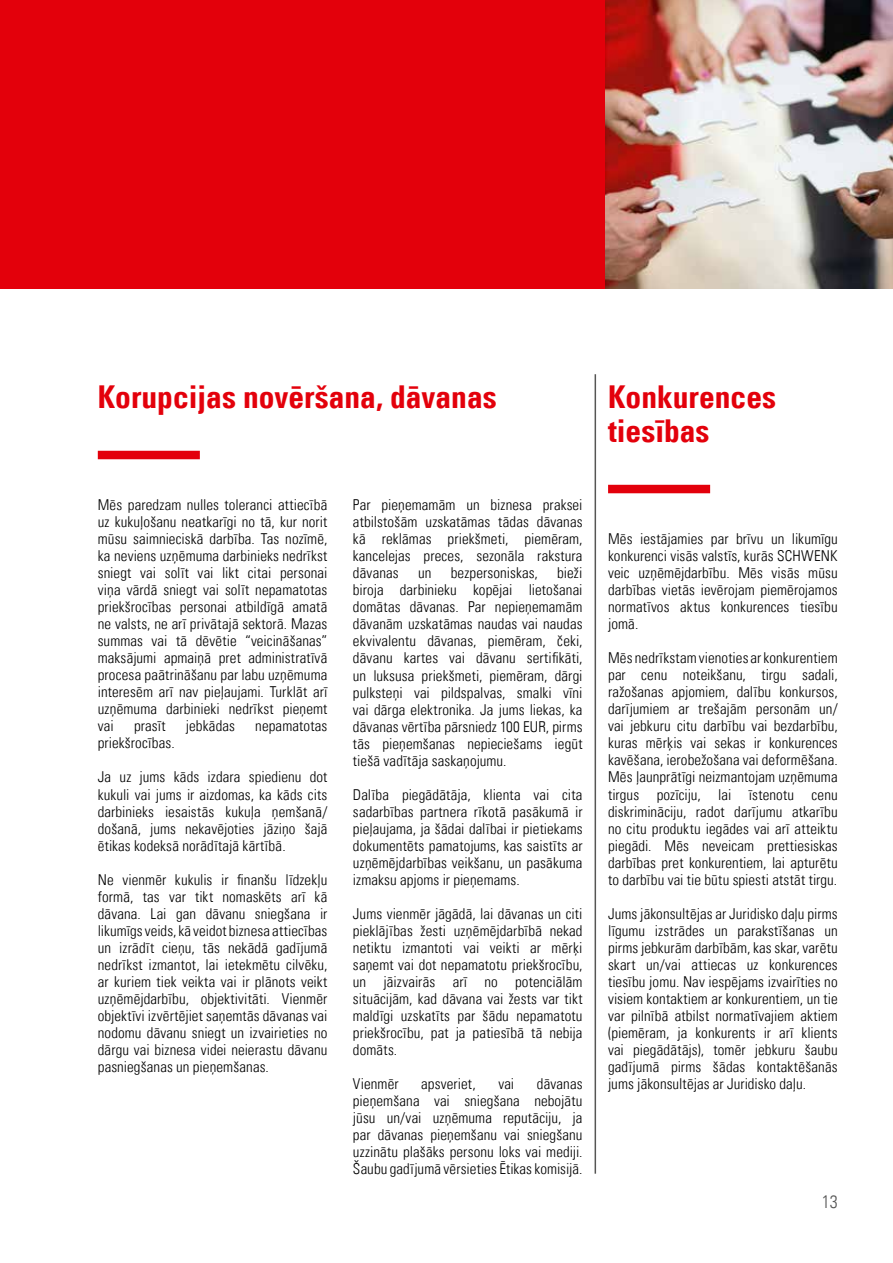
<style>
.page{position:relative;width:893px;height:1263px;background:#fff}
.page>*{position:absolute;margin:0;border:0;box-sizing:border-box;transform-origin:0 0}
.t1{font:31.5px/34px "Univers Com 67 Bold Cond";color:#e3000b}
.t2{font:18px "Univers Com 47 Light Cond";color:#565655}
.t3{font:15px/17px "Univers Com 47 Light Cond";letter-spacing:.005em;color:#000;text-align:justify}
</style>
<div class="page">
<div style="left:0;top:0;width:893px;height:289px;background:#e3000b"></div>
<img style="left:605px;top:0;width:288px;height:289px">
<div style="left:608px;top:485px;width:102px;height:8px;background:#e3000b"></div>
<hr style="left:595px;top:374px;width:1px;height:800px;background:#565655">
<div style="left:98px;top:451px;width:102px;height:8px;background:#e3000b"></div>
<h1 class="t1" style="left:98px;top:380px;width:400px">Korupcijas novēršana, dāvanas</h1>
<p class="t3" style="left:98px;top:496px;width:231px">Mēs paredzam nulles toleranci attiecībā uz kukuļošanu neatkarīgi no tā, kur norit mūsu saimnieciskā darbība. Tas nozīmē, ka neviens uzņēmuma darbinieks nedrīkst sniegt vai solīt vai likt citai personai viņa vārdā sniegt vai solīt nepamatotas priekšrocības personai atbildīgā amatā ne valsts, ne arī privātajā sektorā. Mazas summas vai tā dēvētie “veicināšanas” maksājumi apmaiņā pret administratīvā procesa paātrināšanu par labu uzņēmuma interesēm arī nav pieļaujami. Turklāt arī uzņēmuma darbinieki nedrīkst pieņemt vai</p>
<p class="t3" style="left:134px;top:718px;width:33px">prasīt</p>
<p class="t3" style="left:186px;top:718px;width:51px">jebkādas</p>
<p class="t3" style="left:255px;top:718px;width:74px">nepamatotas</p>
<p class="t3" style="left:98px;top:735px;width:78px">priekšrocības.</p>
<p class="t3" style="left:98px;top:769px;width:231px">Ja uz jums kāds izdara spiedienu dot kukuli vai jums ir aizdomas, ka kāds cits darbinieks iesaistās kukuļa ņemšanā/ došanā, jums nekavējoties jāziņo šajā ētikas kodeksā norādītajā kārtībā.</p>
<p class="t3" style="left:98px;top:871px;width:231px">Ne vienmēr kukulis ir finanšu līdzekļu formā, tas var tikt nomaskēts arī kā dāvana. Lai gan dāvanu sniegšana ir likumīgs veids, kā veidot biznesa attiecības un izrādīt cieņu, tās nekādā gadījumā nedrīkst izmantot, lai ietekmētu cilvēku, ar kuriem tiek veikta vai ir plānots veikt uzņēmējdarbību, objektivitāti. Vienmēr objektīvi izvērtējiet saņemtās dāvanas vai nodomu dāvanu sniegt un izvairieties no dārgu vai biznesa videi neierastu dāvanu pasniegšanas un pieņemšanas.</p>
<p class="t3" style="left:353px;top:497px;width:231px">Par pieņemamām un biznesa praksei atbilstošām uzskatāmas tādas dāvanas kā reklāmas priekšmeti, piemēram, kancelejas preces, sezonāla rakstura dāvanas</p>
<p class="t3" style="left:353px;top:565px;width:231px;text-indent:204px">bieži biroja darbinieku kopējai lietošanai domātas dāvanas. Par nepieņemamām dāvanām uzskatāmas naudas vai naudas ekvivalentu dāvanas, piemēram, čeki, dāvanu kartes vai dāvanu sertifikāti, un luksusa priekšmeti, piemēram, dārgi pulksteņi vai pildspalvas, smalki vīni vai dārga elektronika. Ja jums liekas, ka dāvanas vērtība pārsniedz 100 EUR, pirms tās pieņemšanas nepieciešams iegūt tiešā vadītāja saskaņojumu.</p>
<p class="t3" style="left:353px;top:786px;width:231px">Dalība piegādātāja, klienta vai cita sadarbības partnera rīkotā pasākumā ir pieļaujama, ja šādai dalībai ir pietiekams dokumentēts pamatojums, kas saistīts ar uzņēmējdarbības veikšanu, un pasākuma izmaksu apjoms ir pieņemams.</p>
<p class="t3" style="left:353px;top:905px;width:231px">Jums vienmēr jāgādā, lai dāvanas un citi pieklājības žesti uzņēmējdarbībā nekad netiktu izmantoti vai veikti ar mērķi saņemt vai dot nepamatotu priekšrocību, un jāizvairās arī no potenciālām situācijām, kad dāvana vai žests var tikt maldīgi uzskatīts par šādu nepamatotu priekšrocību, pat ja patiesībā tā nebija domāts.</p>
<p class="t3" style="left:353px;top:1075px;width:47px">Vienmēr</p>
<p class="t3" style="left:421px;top:1075px;width:56px">apsveriet,</p>
<p class="t3" style="left:498px;top:1075px;width:17px">vai</p>
<p class="t3" style="left:418px;top:565px;width:15px">un</p>
<p class="t3" style="left:451px;top:565px;width:89px">bezpersoniskas,</p>
<p class="t3" style="left:353px;top:1075px;width:231px;text-indent:184px">dāvanas pieņemšana vai sniegšana nebojātu jūsu un/vai uzņēmuma reputāciju, ja par dāvanas pieņemšanu vai sniegšanu uzzinātu plašāks personu loks vai mediji.<br>Šaubu gadījumā vērsieties Ētikas komisijā.</p>
<h1 class="t1" style="left:608px;top:380px;width:169px">Konkurences tiesības</h1>
<p class="t3" style="left:608px;top:531px;width:231px">Mēs iestājamies par brīvu un likumīgu konkurenci visās valstīs, kurās SCHWENK veic uzņēmējdarbību. Mēs visās mūsu darbības vietās ievērojam piemērojamos normatīvos aktus konkurences tiesību jomā.</p>
<p class="t3" style="left:608px;top:650px;width:231px">Mēs nedrīkstam vienoties ar konkurentiem par cenu noteikšanu, tirgu sadali, ražošanas apjomiem, dalību konkursos, darījumiem ar trešajām personām un/ vai jebkuru citu darbību vai bezdarbību, kuras mērķis vai sekas ir konkurences kavēšana, ierobežošana vai deformēšana.<br>Mēs ļaunprātīgi neizmantojam uzņēmuma tirgus pozīciju, lai īstenotu cenu diskrimināciju, radot darījumu atkarību no citu produktu iegādes vai arī atteiktu piegādi. Mēs neveicam prettiesiskas darbības pret konkurentiem, lai apturētu to darbību vai tie būtu spiesti atstāt tirgu.</p>
<p class="t3" style="left:608px;top:905px;width:231px">Jums jākonsultējas ar Juridisko daļu pirms līgumu izstrādes un parakstīšanas un pirms jebkurām darbībām, kas skar, varētu skart un/vai attiecas uz konkurences tiesību jomu. Nav iespējams izvairīties no visiem kontaktiem ar konkurentiem, un tie var pilnībā atbilst normatīvajiem aktiem (piemēram, ja konkurents ir arī klients vai piegādātājs), tomēr jebkuru šaubu gadījumā pirms šādas kontaktēšanās jums jākonsultējas ar Juridisko daļu.</p>
<p class="t2" style="left:822px;top:1190px;width:17px">13</p>
</div>
